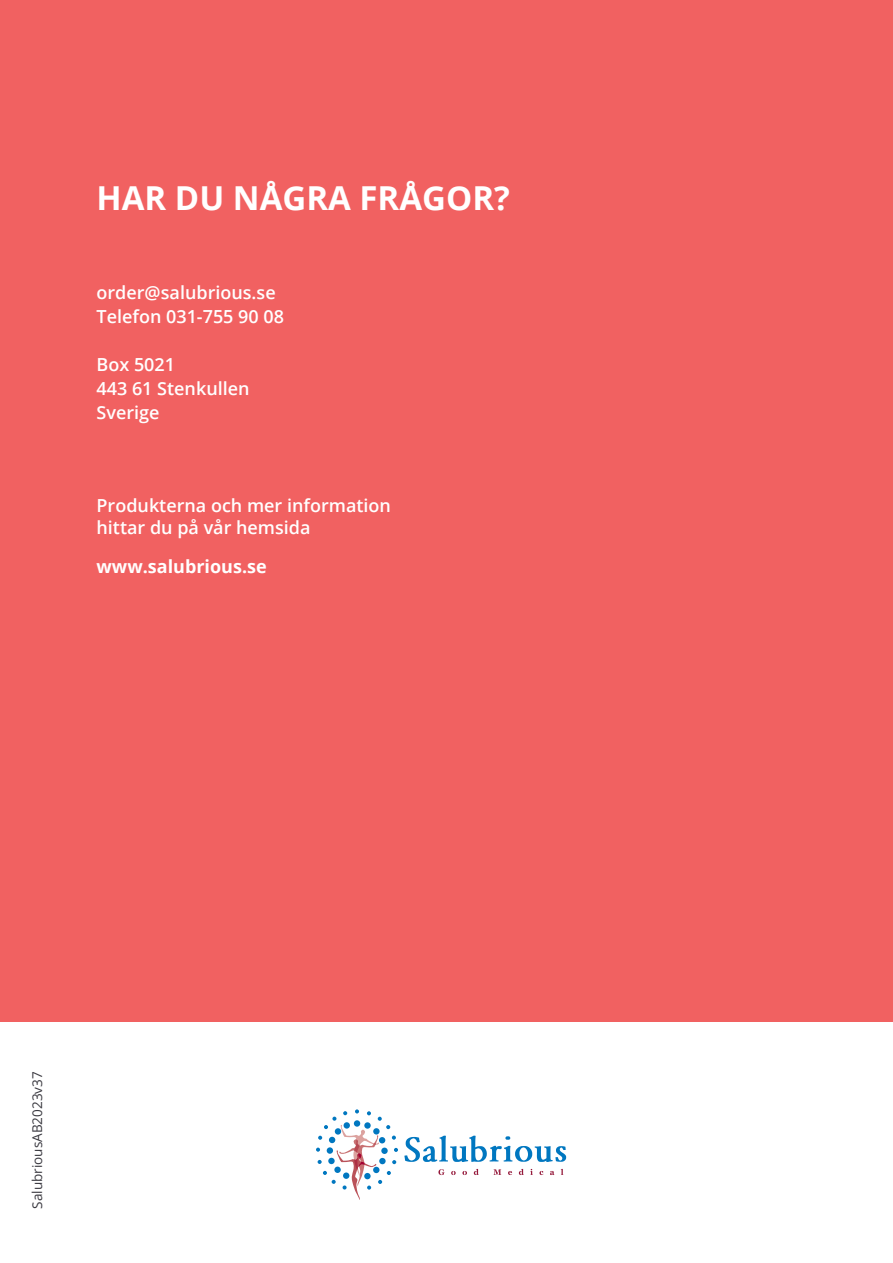
<style>
.page{position:relative;width:893px;height:1263px;background:#fff}
.page>*{position:absolute;margin:0;border:0;box-sizing:border-box;transform-origin:0 0}
.t1{font:700 33px "Open Sans";color:#fff}
.t2{font:600 18px "Open Sans";color:#fff}
.t3{font:700 18px "Open Sans";color:#fff}
.t4{font:13.5px "Open Sans";color:#3a3940}
</style>
<div class="page">
<div style="left:0;top:0;width:893px;height:1021px;background:#f16161"></div>
<svg style="left:404px;top:1136px;width:162px;height:26px"></svg>
<svg style="left:316px;top:1109px;width:82px;height:90px"></svg>
<svg style="left:438px;top:1169px;width:7px;height:6px"></svg>
<svg style="left:451px;top:1171px;width:5px;height:4px"></svg>
<svg style="left:462px;top:1171px;width:5px;height:4px"></svg>
<svg style="left:474px;top:1169px;width:5px;height:6px"></svg>
<svg style="left:493px;top:1169px;width:8px;height:6px"></svg>
<svg style="left:508px;top:1171px;width:4px;height:4px"></svg>
<svg style="left:519px;top:1169px;width:5px;height:6px"></svg>
<svg style="left:530px;top:1169px;width:3px;height:6px"></svg>
<svg style="left:539px;top:1171px;width:4px;height:4px"></svg>
<svg style="left:550px;top:1171px;width:4px;height:4px"></svg>
<svg style="left:561px;top:1169px;width:2px;height:6px"></svg>
<p class="t1" style="left:97px;top:175px;width:415px">HAR DU NÅGRA FRÅGOR?</p>
<p class="t2" style="left:97px;top:280px;width:181px">order@salubrious.se</p>
<p class="t2" style="left:97px;top:304px;width:189px">Telefon 031-755 90 08</p>
<p class="t2" style="left:97px;top:352px;width:80px">Box 5021</p>
<p class="t2" style="left:97px;top:376px;width:155px">443 61 Stenkullen</p>
<p class="t2" style="left:97px;top:400px;width:65px">Sverige</p>
<p class="t2" style="left:97px;top:493px;width:296px">Produkterna och mer information</p>
<p class="t2" style="left:97px;top:515px;width:216px">hittar du på vår hemsida</p>
<p class="t3" style="left:97px;top:554px;width:172px">www.salubrious.se</p>
<p class="t4" style="left:28px;top:1208px;width:139px;rotate:-90deg">SalubriousAB2023v37</p>
</div>
